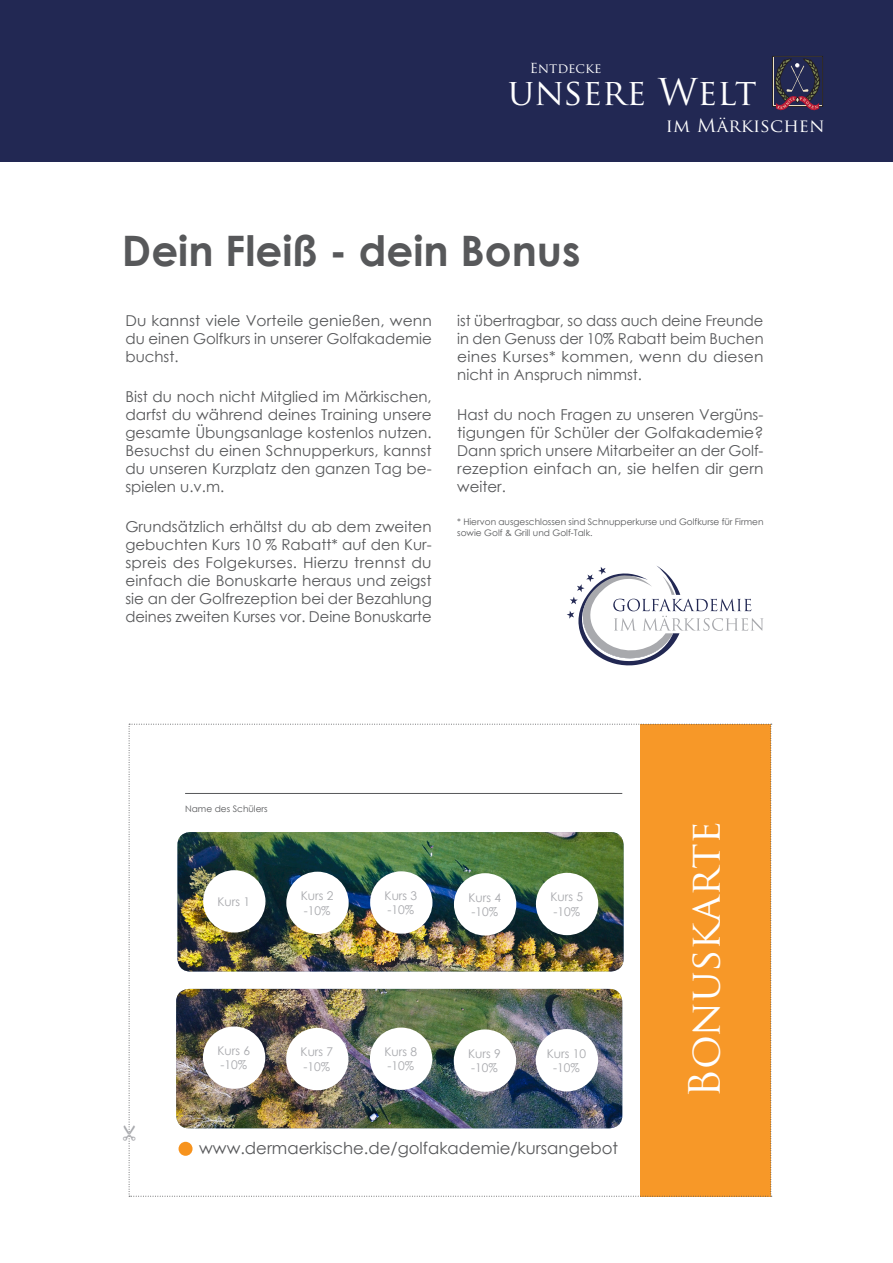
<style>
.page{position:relative;width:893px;height:1263px;background:#fff}
.page>*{position:absolute;margin:0;border:0;box-sizing:border-box;transform-origin:0 0}
.t1{font:700 42px "Century Gothic";color:#57585a}
.t2{font:42px "Trajan Pro";color:#fff}
.t3{font:36px "Trajan Pro";color:#fff}
.t4{font:18px "Trajan Pro";letter-spacing:.005em;color:#fff}
.t5{font:16.5px "Century Gothic";color:#57585a}
.t6{font:15px/18px "Century Gothic";color:#57585a;text-align:justify}
.t7{font:13.5px "Trajan Pro";color:#fff}
.t8{font:12px "Century Gothic";color:#a8a9ad}
.t9{font:9px/10.8px "Century Gothic";color:#57585a}
</style>
<div class="page">
<svg style="left:567px;top:566px;width:197px;height:100px"></svg>
<div style="left:0;top:0;width:893px;height:162px;background:#222853"></div>
<div style="left:772px;top:56px;width:51px;height:51px;border:1px solid #231f20"></div>
<svg style="left:775px;top:59px;width:45px;height:52px"></svg>
<img style="left:128px;top:724px;width:644px;height:473px">
<p class="t7" style="left:530px;top:60px;width:73px">Entdecke</p>
<p class="t3" style="left:508px;top:69px;width:250px">unsere Welt</p>
<p class="t1" style="left:122px;top:225px;width:460px">Dein Fleiß - dein Bonus</p>
<p class="t4" style="left:666px;top:115px;width:160px">im Märkischen</p>
<p class="t6" style="left:125px;top:311px;width:308px">Du kannst viele Vorteile genießen, wenn du einen Golfkurs in unserer Golfakademie buchst.</p>
<p class="t6" style="left:125px;top:387px;width:308px">Bist du noch nicht Mitglied im Märkischen, darfst du während deines Training unsere gesamte Übungsanlage kostenlos nutzen.<br>Besuchst du einen Schnupperkurs, kannst du unseren Kurzplatz den ganzen Tag be&shy;spielen u.v.m.</p>
<p class="t6" style="left:125px;top:518px;width:308px">Grundsätzlich erhältst du ab dem zweiten gebuchten Kurs 10 % Rabatt* auf den Kur&shy;spreis des Folgekurses. Hierzu trennst du einfach die Bonuskarte heraus und zeigst sie an der Golfrezeption bei der Bezahlung deines zweiten Kurses vor. Deine Bonuskarte</p>
<p class="t6" style="left:457px;top:311px;width:308px">ist übertragbar, so dass auch deine Freunde in den Genuss der 10% Rabatt beim Buchen eines Kurses* kommen, wenn du diesen nicht in Anspruch nimmst.</p>
<p class="t6" style="left:457px;top:405px;width:308px">Hast du noch Fragen zu unseren Vergüns&shy;tigungen für Schüler der Golfakademie?<br>Dann sprich unsere Mitarbeiter an der Golf&shy;rezeption einfach an, sie helfen dir gern weiter.</p>
<p class="t9" style="left:457px;top:516px;width:308px">* Hiervon ausgeschlossen sind Schnupperkurse und Golfkurse für Firmen sowie Golf &amp; Grill und Golf-Talk.</p>
<p class="t9" style="left:185px;top:803px;width:84px">Name des Schülers</p>
<p class="t8" style="left:218px;top:893px;width:34px">Kurs 1</p>
<p class="t8" style="left:301px;top:887px;width:34px">Kurs 2</p>
<p class="t8" style="left:304px;top:902px;width:28px">-10%</p>
<p class="t8" style="left:217px;top:1042px;width:34px">Kurs 6</p>
<p class="t8" style="left:220px;top:1056px;width:28px">-10%</p>
<p class="t8" style="left:301px;top:1044px;width:34px">Kurs 7</p>
<p class="t8" style="left:304px;top:1058px;width:28px">-10%</p>
<p class="t8" style="left:385px;top:887px;width:34px">Kurs 3</p>
<p class="t8" style="left:388px;top:901px;width:28px">-10%</p>
<p class="t8" style="left:384px;top:1043px;width:34px">Kurs 8</p>
<p class="t8" style="left:387px;top:1058px;width:28px">-10%</p>
<p class="t8" style="left:468px;top:889px;width:34px">Kurs 4</p>
<p class="t8" style="left:471px;top:903px;width:28px">-10%</p>
<p class="t8" style="left:550px;top:888px;width:34px">Kurs 5</p>
<p class="t8" style="left:553px;top:903px;width:28px">-10%</p>
<p class="t8" style="left:468px;top:1045px;width:34px">Kurs 9</p>
<p class="t8" style="left:471px;top:1059px;width:28px">-10%</p>
<p class="t8" style="left:547px;top:1045px;width:41px">Kurs 10</p>
<p class="t8" style="left:553px;top:1059px;width:28px">-10%</p>
<p class="t2" style="left:678px;top:1098px;width:279px;rotate:-90deg">Bonuskarte</p>
<p class="t5" style="left:199px;top:1137px;width:420px">www.dermaerkische.de/golfakademie/kursangebot</p>
</div>
